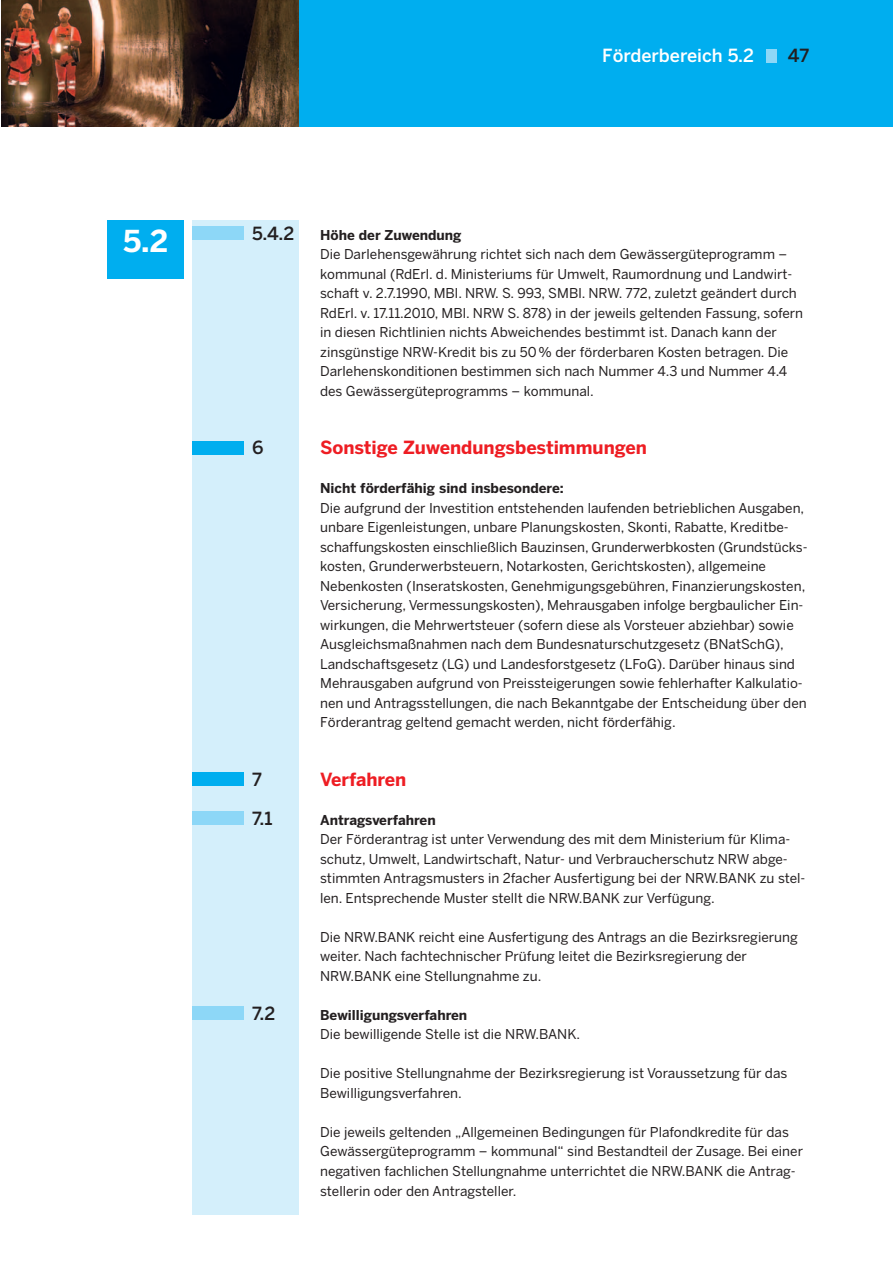
<style>
.page{position:relative;width:893px;height:1262px;background:#fff}
.page>*{position:absolute;margin:0;border:0;box-sizing:border-box;transform-origin:0 0}
.t1{font:700 30px "Benton Sans";color:#fff}
.t2{font:700 18px "Benton Sans";color:#ee1d23}
.t3{font:500 18px "Benton Sans";color:#fff}
.t4{font:500 18px/39px "Benton Sans";color:#231f20}
.t5{font:13.5px/19.5px "Benton Sans";color:#231f20}
.t6{font:700 13.5px "Benton Sans";color:#231f20}
</style>
<div class="page">
<div style="left:1px;top:0;width:891px;height:126px;background:#00aeef"></div>
<div style="left:192px;top:220px;width:107px;height:995px;background:#d4effb"></div>
<div style="left:192px;top:772px;width:51px;height:14px;background:#00aeef"></div>
<div style="left:192px;top:811px;width:51px;height:14px;background:#8dd7f7"></div>
<div style="left:192px;top:1006px;width:51px;height:14px;background:#8dd7f7"></div>
<div style="left:107px;top:220px;width:77px;height:59px;background:#00aeef"></div>
<div style="left:766px;top:49px;width:11px;height:13px;background:#8dd7f7"></div>
<img style="left:1px;top:0;width:298px;height:126px">
<div style="left:192px;top:441px;width:51px;height:13px;background:#00aeef"></div>
<div style="left:192px;top:226px;width:51px;height:14px;background:#8dd7f7"></div>
<h1 class="t1" style="left:123px;top:230px;width:46px">5.2</h1>
<h2 class="t3" style="left:602px;top:49px;width:153px">Förderbereich 5.2</h2>
<h2 class="t4" style="left:788px;top:38px;width:23px">47</h2>
<h2 class="t4" style="left:252px;top:215px;width:44px">5.4.2</h2>
<p class="t6" style="left:320px;top:230px;width:143px">Höhe der Zuwendung</p>
<p class="t5" style="left:320px;top:246px;width:484px">Die Darlehensgewährung richtet sich nach dem Gewässergüteprogramm – kommunal (RdErl. d. Ministeriums für Umwelt, Raumordnung und Landwirt&shy;schaft v. 2.7.1990, MBl. NRW. S. 993, SMBl. NRW. 772, zuletzt geändert durch RdErl. v. 17.11.2010, MBl. NRW S. 878) in der jeweils geltenden Fassung, sofern in diesen Richtlinien nichts Abweichendes bestimmt ist. Danach kann der zinsgünstige NRW-Kredit bis zu 50 % der förderbaren Kosten betragen. Die Darlehenskonditionen bestimmen sich nach Nummer 4.3 und Nummer 4.4 des Gewässergüteprogramms – kommunal.</p>
<h2 class="t4" style="left:252px;top:430px;width:13px">6</h2>
<h2 class="t2" style="left:320px;top:441px;width:328px">Sonstige Zuwendungsbestimmungen</h2>
<p class="t6" style="left:320px;top:483px;width:245px">Nicht förderfähig sind insbesondere:</p>
<p class="t5" style="left:320px;top:499px;width:489px">Die aufgrund der Investition entstehenden laufenden betrieblichen Ausgaben, unbare Eigenleistungen, unbare Planungskosten, Skonti, Rabatte, Kreditbe&shy;schaffungskosten einschließlich Bauzinsen, Grunderwerbkosten (Grundstücks&shy;kosten, Grunderwerbsteuern, Notarkosten, Gerichtskosten), allgemeine Nebenkosten (Inseratskosten, Genehmigungsgebühren, Finanzierungskosten, Versicherung, Vermessungskosten), Mehrausgaben infolge bergbaulicher Ein&shy;wirkungen, die Mehrwertsteuer (sofern diese als Vorsteuer abziehbar) sowie Ausgleichsmaßnahmen nach dem Bundesnaturschutzgesetz (BNatSchG), Landschaftsgesetz (LG) und Landesforstgesetz (LFoG). Darüber hinaus sind Mehrausgaben aufgrund von Preissteigerungen sowie fehlerhafter Kalkulatio&shy;nen und Antragsstellungen, die nach Bekanntgabe der Entscheidung über den Förderantrag geltend gemacht werden, nicht förderfähig.</p>
<h2 class="t4" style="left:252px;top:761px;width:22px">7<br>7.1</h2>
<h2 class="t4" style="left:252px;top:995px;width:25px">7.2</h2>
<h2 class="t2" style="left:320px;top:772px;width:88px">Verfahren</h2>
<p class="t6" style="left:320px;top:815px;width:117px">Antragsverfahren</p>
<p class="t5" style="left:320px;top:831px;width:487px">Der Förderantrag ist unter Verwendung des mit dem Ministerium für Klima&shy;schutz, Umwelt, Landwirtschaft, Natur- und Verbraucherschutz NRW abge&shy;stimmten Antragsmusters in 2facher Ausfertigung bei der NRW.BANK zu stel&shy;len. Entsprechende Muster stellt die NRW.BANK zur Verfügung.</p>
<p class="t5" style="left:320px;top:928px;width:479px">Die NRW.BANK reicht eine Ausfertigung des Antrags an die Bezirksregierung weiter. Nach fachtechnischer Prüfung leitet die Bezirksregierung der<br>NRW.BANK eine Stellungnahme zu.</p>
<p class="t6" style="left:320px;top:1010px;width:148px">Bewilligungsverfahren</p>
<p class="t5" style="left:320px;top:1026px;width:261px">Die bewilligende Stelle ist die NRW.BANK.</p>
<p class="t5" style="left:320px;top:1065px;width:468px">Die positive Stellungnahme der Bezirksregierung ist Voraussetzung für das<br>Bewilligungsverfahren.</p>
<p class="t5" style="left:320px;top:1123px;width:484px">Die jeweils geltenden „Allgemeinen Bedingungen für Plafondkredite für das Gewässergüteprogramm – kommunal“ sind Bestandteil der Zusage. Bei einer negativen fachlichen Stellungnahme unterrichtet die NRW.BANK die Antrag&shy;stellerin oder den Antragsteller.</p>
</div>
